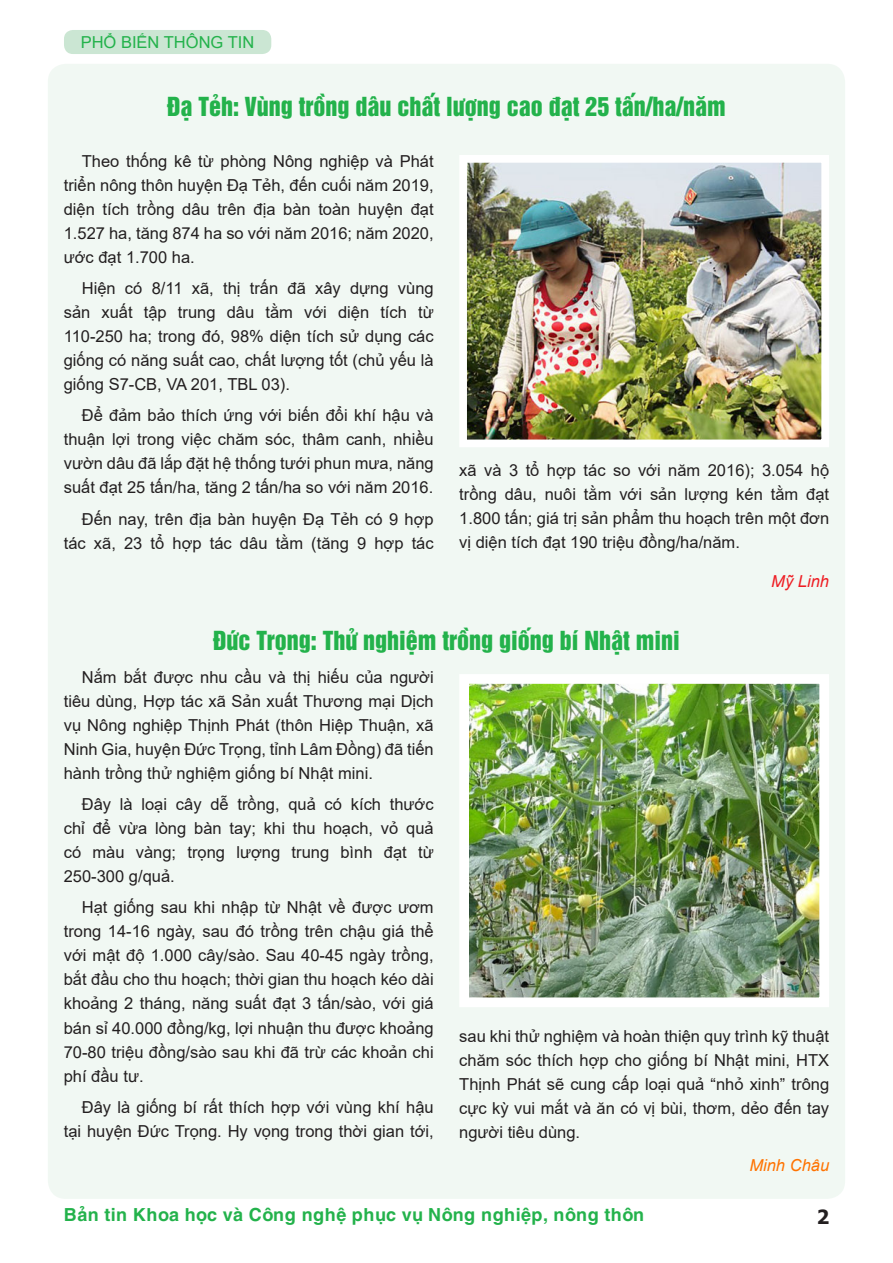
<style>
.page{position:relative;width:893px;height:1263px;background:#fff}
.page>*{position:absolute;margin:0;border:0;box-sizing:border-box;transform-origin:0 0}
.Head_1{font:24px "UTM Helvet Ins";color:#23b24b}
.t1{font:700 19.5px "Tahoma";color:#231f20}
.t2{font:700 18px "UTM Helve";color:#23b24b}
.Body_Text{font:16.5px/24px "Arial";color:#231f20;text-align:justify}
.BOX{font:16.5px "Arial";color:#23b24b}
.Body_Text-2{font:italic 16.5px "Arial";color:#ff7200}
.Body_Text-3{font:italic 16.5px "Arial";color:#ee1d23}
</style>
<div class="page">
<div style="left:48px;top:64px;width:797px;height:1135px;background:#f1f8f3;border-radius:18px"></div>
<div style="left:64px;top:30px;width:207px;height:24px;background:#cbe6d3;border-radius:9px"></div>
<img style="left:468px;top:164px;width:352px;height:274px">
<div style="left:459px;top:155px;width:370px;height:292px;border:8px solid #fff"></div>
<img style="left:470px;top:685px;width:348px;height:311px">
<div style="left:459px;top:674px;width:370px;height:333px;border:10px solid #fff"></div>
<p class="BOX" style="left:81px;top:31px;width:175px">PHỔ BIẾN THÔNG TIN</p>
<p class="Head_1" style="left:167px;top:87px;width:560px">Đạ Tẻh: Vùng trồng dâu chất lượng cao đạt 25 tấn/ha/năm</p>
<p class="Body_Text" style="left:64px;top:149px;width:371px;text-indent:18px">Theo thống kê từ phòng Nông nghiệp và Phát triển nông thôn huyện Đạ Tẻh, đến cuối năm 2019, diện tích trồng dâu trên địa bàn toàn huyện đạt 1.527 ha, tăng 874 ha so với năm 2016; năm 2020, ước đạt 1.700 ha.</p>
<p class="Body_Text" style="left:64px;top:276px;width:371px;text-indent:18px">Hiện có 8/11 xã, thị trấn đã xây dựng vùng sản xuất tập trung dâu tằm với diện tích từ 110-250 ha; trong đó, 98% diện tích sử dụng các giống có năng suất cao, chất lượng tốt (chủ yếu là giống S7-CB, VA 201, TBL 03).</p>
<p class="Body_Text" style="left:64px;top:403px;width:371px;text-indent:18px">Để đảm bảo thích ứng với biến đổi khí hậu và thuận lợi trong việc chăm sóc, thâm canh, nhiều vườn dâu đã lắp đặt hệ thống tưới phun mưa, năng suất đạt 25 tấn/ha, tăng 2 tấn/ha so với năm 2016.</p>
<p class="Body_Text" style="left:64px;top:507px;width:371px;text-align:right">Đến nay, trên địa bàn huyện Đạ Tẻh có 9 hợp tác xã, 23 tổ hợp tác dâu tằm (tăng 9 hợp tác</p>
<p class="Body_Text" style="left:459px;top:458px;width:371px">xã và 3 tổ hợp tác so với năm 2016); 3.054 hộ trồng dâu, nuôi tằm với sản lượng kén tằm đạt 1.800 tấn; giá trị sản phẩm thu hoạch trên một đơn vị diện tích đạt 190 triệu đồng/ha/năm.</p>
<p class="Body_Text-3" style="left:771px;top:571px;width:59px">Mỹ Linh</p>
<p class="Head_1" style="left:213px;top:620px;width:468px">Đức Trọng: Thử nghiệm trồng giống bí Nhật mini</p>
<p class="Body_Text" style="left:64px;top:665px;width:371px;text-indent:18px">Nắm bắt được nhu cầu và thị hiếu của người tiêu dùng, Hợp tác xã Sản xuất Thương mại Dịch vụ Nông nghiệp Thịnh Phát (thôn Hiệp Thuận, xã Ninh Gia, huyện Đức Trọng, tỉnh Lâm Đồng) đã tiến hành trồng thử nghiệm giống bí Nhật mini.</p>
<p class="Body_Text" style="left:64px;top:792px;width:371px;text-indent:18px">Đây là loại cây dễ trồng, quả có kích thước chỉ để vừa lòng bàn tay; khi thu hoạch, vỏ quả có màu vàng; trọng lượng trung bình đạt từ 250-300 g/quả.</p>
<p class="Body_Text" style="left:64px;top:895px;width:371px;text-indent:18px">Hạt giống sau khi nhập từ Nhật về được ươm trong 14-16 ngày, sau đó trồng trên chậu giá thể với mật độ 1.000 cây/sào. Sau 40-45 ngày trồng, bắt đầu cho thu hoạch; thời gian thu hoạch kéo dài khoảng 2 tháng, năng suất đạt 3 tấn/sào, với giá bán sỉ 40.000 đồng/kg, lợi nhuận thu được khoảng 70-80 triệu đồng/sào sau khi đã trừ các khoản chi phí đầu tư.</p>
<p class="Body_Text" style="left:64px;top:1095px;width:371px;text-align:right">Đây là giống bí rất thích hợp với vùng khí hậu tại huyện Đức Trọng. Hy vọng trong thời gian tới,</p>
<p class="Body_Text" style="left:459px;top:1024px;width:371px">sau khi thử nghiệm và hoàn thiện quy trình kỹ thuật chăm sóc thích hợp cho giống bí Nhật mini, HTX Thịnh Phát sẽ cung cấp loại quả “nhỏ xinh” trông cực kỳ vui mắt và ăn có vị bùi, thơm, dẻo đến tay người tiêu dùng.</p>
<p class="Body_Text-2" style="left:749px;top:1154px;width:81px">Minh Châu</p>
<p class="t2" style="left:64px;top:1200px;width:583px">Bản tin Khoa học và Công nghệ phục vụ Nông nghiệp, nông thôn</p>
<p class="t1" style="left:817px;top:1203px;width:14px">2</p>
</div>
